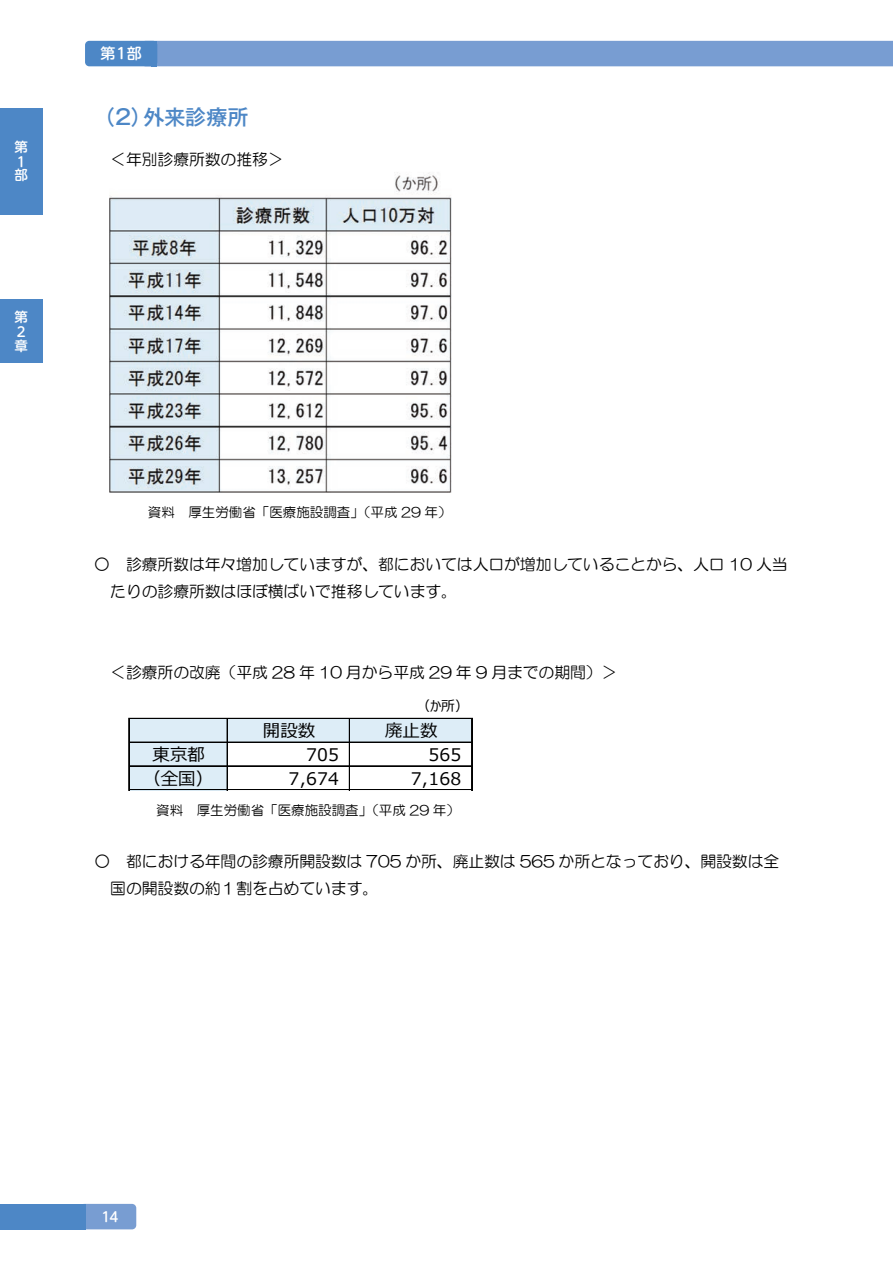
<style>
.page{position:relative;width:893px;height:1263px;background:#fff}
.page>*{position:absolute;margin:0;border:0;box-sizing:border-box;transform-origin:0 0}
.見出し_1{font:500 21px "Gothic MB101 Pro";letter-spacing:-.005em;color:#4d87c6}
.t1{font:17.4px "Meiryo UI";letter-spacing:.01em;color:#000}
.t2{font:15.9px/27px "HG Maru Gothic MPRO";letter-spacing:-.005em;color:#000}
.t3{font:500 15px "UD Shin M Go Pro";color:#fff}
.t4{font:13.65px "Meiryo UI";color:#000}
.t5{font:13.5px "HG Maru Gothic MPRO";color:#000}
.t6{font:500 13.5px/14.2px "UD Shin M Go Pro";color:#fff}
</style>
<div class="page">
<div style="left:80px;top:1204px;width:56px;height:25px;background:#789dd2;border-radius:4px"></div>
<div style="left:0;top:1204px;width:85px;height:25px;background:#4d87c6"></div>
<div style="left:130px;top:718px;width:342px;height:25px;background:#ddedf7"></div>
<div style="left:130px;top:742px;width:98px;height:48px;background:#ddedf7"></div>
<hr style="left:128px;top:718px;width:1px;height:72px;background:#000">
<hr style="left:129px;top:718px;width:1px;height:72px;background:#000">
<hr style="left:227px;top:719px;width:1px;height:71px;background:#000">
<hr style="left:349px;top:719px;width:1px;height:71px;background:#000">
<hr style="left:471px;top:719px;width:1px;height:71px;background:#000">
<hr style="left:472px;top:719px;width:1px;height:71px;background:#000">
<hr style="left:130px;top:718px;width:342px;height:1px;background:#000">
<hr style="left:130px;top:742px;width:342px;height:1px;background:#000">
<hr style="left:130px;top:765px;width:342px;height:1px;background:#000">
<hr style="left:130px;top:766px;width:342px;height:1px;background:#000">
<hr style="left:130px;top:789px;width:342px;height:1px;background:#000">
<img style="left:110px;top:172px;width:341px;height:321px">
<div style="left:0;top:108px;width:43px;height:106px;background:#4d87c6"></div>
<div style="left:0;top:299px;width:43px;height:64px;background:#4d87c6"></div>
<div style="left:157px;top:41px;width:736px;height:25px;background:#789dd2"></div>
<div style="left:151px;top:41px;width:6px;height:25px;background:#4d87c6"></div>
<div style="left:85px;top:41px;width:72px;height:25px;background:#4d87c6;border-radius:4px"></div>
<p class="t6" style="left:15px;top:139px;width:15px">第<br>１部</p>
<p class="t6" style="left:15px;top:309px;width:15px">第<br>２章</p>
<p class="t3" style="left:100px;top:41px;width:43px">第１部</p>
<p class="見出し_1" style="left:94px;top:99px;width:156px">（2）外来診療所</p>
<p class="t2" style="left:110px;top:118px;width:175px;text-indent:-32px">（２）外来診療所<br>＜年別診療所数の推移＞</p>
<p class="t5" style="left:148px;top:505px;width:305px">資料 厚生労働省「医療施設調査」（平成 29 年）</p>
<p class="t2" style="left:110px;top:551px;width:679px;text-indent:-16px">○ 診療所数は年々増加していますが、都においては人口が増加していることから、人口 10 人当たりの診療所数はほぼ横ばいで推移しています。</p>
<p class="t2" style="left:110px;top:659px;width:509px">＜診療所の改廃（平成 28 年 10 月から平成 29 年 9 月までの期間）＞</p>
<p class="t4" style="left:416px;top:696px;width:54px">（か所）</p>
<p class="t1" style="left:263px;top:719px;width:54px">開設数</p>
<p class="t1" style="left:385px;top:719px;width:54px">廃止数</p>
<p class="t1" style="left:153px;top:743px;width:54px">東京都</p>
<p class="t1" style="left:306px;top:743px;width:34px">705</p>
<p class="t1" style="left:428px;top:743px;width:34px">565</p>
<p class="t1" style="left:143px;top:766px;width:71px">（全国）</p>
<p class="t1" style="left:289px;top:766px;width:52px">7,674</p>
<p class="t1" style="left:411px;top:766px;width:52px">7,168</p>
<p class="t5" style="left:156px;top:804px;width:305px">資料 厚生労働省「医療施設調査」（平成 29 年）</p>
<p class="t2" style="left:110px;top:847px;width:671px;text-indent:-16px">○ 都における年間の診療所開設数は 705 か所、廃止数は 565 か所となっており、開設数は全国の開設数の約１割を占めています。</p>
<p class="t6" style="left:101px;top:1209px;width:18px">14</p>
</div>
